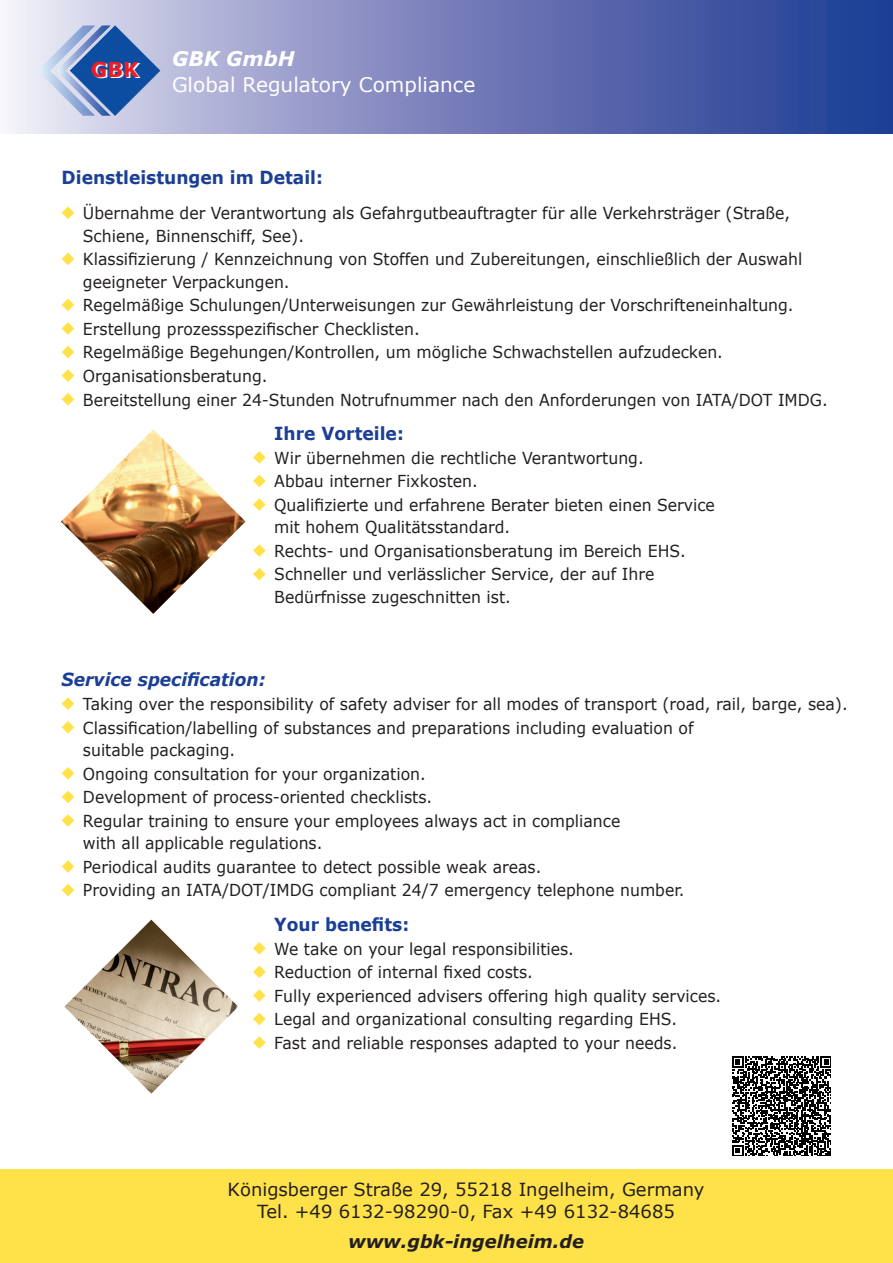
<style>
.page{position:relative;width:893px;height:1263px;background:#fff}
.page>*{position:absolute;margin:0;border:0;box-sizing:border-box;transform-origin:0 0}
.t1{font:700 20.4px "Verdana";color:#fff}
.t2{font:20.1px "Verdana";color:#fff}
.t3{font:italic 700 20.1px "Verdana";color:#fff}
.t4{font:18px/21.6px "Verdana";color:#231f20;text-align:center}
.t5{font:700 18px "Verdana";color:#1b3f94;scale:.95 1}
.t6{font:italic 700 18px "Verdana";color:#1b3f94;scale:.95 1}
.t7{font:italic 700 18px "Verdana";color:#231f20}
.t8{font:16.5px/23.2px "Verdana";color:#231f20;scale:.95 1}
</style>
<div class="page">
<div style="left:0;top:1169px;width:893px;height:94px;background:#ffe249"></div>
<svg style="left:9px;top:0;width:884px;height:134px;background:#747fba"></svg>
<svg style="left:38px;top:26px;width:122px;height:90px;background:#7f9ccb"></svg>
<svg style="left:732px;top:1056px;width:99px;height:100px"></svg>
<svg style="left:62px;top:206px;width:12px;height:13px"></svg>
<svg style="left:62px;top:253px;width:12px;height:12px"></svg>
<svg style="left:62px;top:299px;width:12px;height:12px"></svg>
<svg style="left:62px;top:322px;width:12px;height:13px"></svg>
<svg style="left:62px;top:346px;width:12px;height:12px"></svg>
<svg style="left:62px;top:369px;width:12px;height:13px"></svg>
<svg style="left:62px;top:393px;width:12px;height:12px"></svg>
<svg style="left:253px;top:451px;width:13px;height:13px"></svg>
<svg style="left:253px;top:475px;width:13px;height:12px"></svg>
<svg style="left:253px;top:498px;width:13px;height:13px"></svg>
<svg style="left:253px;top:544px;width:13px;height:13px"></svg>
<svg style="left:253px;top:568px;width:13px;height:12px"></svg>
<svg style="left:62px;top:697px;width:12px;height:13px"></svg>
<svg style="left:62px;top:721px;width:12px;height:12px"></svg>
<svg style="left:62px;top:767px;width:12px;height:13px"></svg>
<svg style="left:62px;top:790px;width:12px;height:13px"></svg>
<svg style="left:62px;top:814px;width:12px;height:13px"></svg>
<svg style="left:62px;top:860px;width:12px;height:13px"></svg>
<svg style="left:62px;top:884px;width:12px;height:12px"></svg>
<svg style="left:253px;top:942px;width:13px;height:13px"></svg>
<svg style="left:253px;top:965px;width:13px;height:13px"></svg>
<svg style="left:253px;top:989px;width:13px;height:13px"></svg>
<svg style="left:253px;top:1013px;width:13px;height:12px"></svg>
<svg style="left:253px;top:1036px;width:13px;height:13px"></svg>
<img style="left:61px;top:429px;width:185px;height:185px">
<img style="left:64px;top:920px;width:174px;height:173px">
<p class="t1" style="left:92px;top:58px;width:49px">GBK</p>
<p class="t3" style="left:172px;top:46px;width:124px">GBK GmbH</p>
<p class="t2" style="left:172px;top:71px;width:305px">Global Regulatory Compliance</p>
<p class="t5" style="left:62px;top:166px;width:277px">Dienstleistungen im Detail:</p>
<p class="t8" style="left:83px;top:201px;width:786px">Übernahme der Verantwortung als Gefahrgutbeauftragter für alle Verkehrsträger (Straße, Schiene, Binnenschiff, See).<br>Klassifizierung / Kennzeichnung von Stoffen und Zubereitungen, einschließlich der Auswahl geeigneter Verpackungen.<br>Regelmäßige Schulungen/Unterweisungen zur Gewährleistung der Vorschrifteneinhaltung.<br>Erstellung prozessspezifischer Checklisten.<br>Regelmäßige Begehungen/Kontrollen, um mögliche Schwachstellen aufzudecken.<br>Organisationsberatung.<br>Bereitstellung einer 24-Stunden Notrufnummer nach den Anforderungen von IATA/DOT IMDG.</p>
<p class="t5" style="left:274px;top:422px;width:138px">Ihre Vorteile:</p>
<p class="t8" style="left:274px;top:445px;width:465px">Wir übernehmen die rechtliche Verantwortung.<br>Abbau interner Fixkosten.<br>Qualifizierte und erfahrene Berater bieten einen Service mit hohem Qualitätsstandard.<br>Rechts- und Organisationsberatung im Bereich EHS.<br>Schneller und verlässlicher Service, der auf Ihre Bedürfnisse zugeschnitten ist.</p>
<p class="t6" style="left:62px;top:668px;width:216px">Service specification:</p>
<p class="t8" style="left:83px;top:692px;width:807px">Taking over the responsibility of safety adviser for all modes of transport (road, rail, barge, sea).<br>Classification/labelling of substances and preparations including evaluation of<br>suitable packaging.<br>Ongoing consultation for your organization.<br>Development of process-oriented checklists.<br>Regular training to ensure your employees always act in compliance<br>with all applicable regulations.<br>Periodical audits guarantee to detect possible weak areas.<br>Providing an IATA/DOT/IMDG compliant 24/7 emergency telephone number.</p>
<p class="t5" style="left:274px;top:913px;width:144px">Your benefits:</p>
<p class="t8" style="left:274px;top:936px;width:472px">We take on your legal responsibilities.<br>Reduction of internal fixed costs.<br>Fully experienced advisers offering high quality services.<br>Legal and organizational consulting regarding EHS.<br>Fast and reliable responses adapted to your needs.</p>
<p class="t4" style="left:228px;top:1178px;width:478px">Königsberger Straße 29, 55218 Ingelheim, Germany<br>Tel. +49 6132-98290-0, Fax +49 6132-84685</p>
<p class="t7" style="left:348px;top:1229px;width:237px">www.gbk-ingelheim.de</p>
</div>
